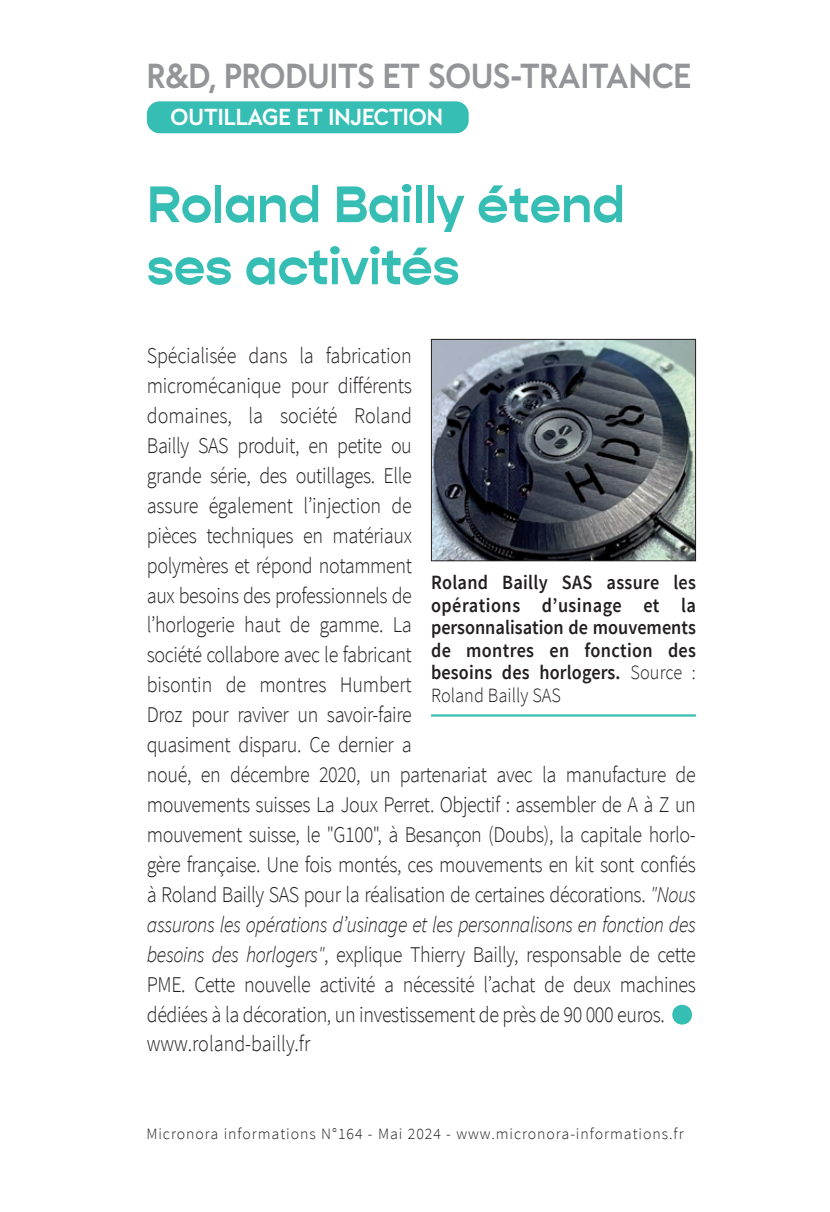
<style>
.page{position:relative;width:830px;height:1212px;background:#fff}
.page>*{position:absolute;margin:0;border:0;box-sizing:border-box;transform-origin:0 0}
.t1{font:300 90px "Source Sans Pro";color:#36beb5;scale:1.09 1}
.t2{font:700 51.75px/62.1px "Gopher";color:#36beb5}
.t3{font:700 33.75px "Diglu";color:#939598;scale:.95 1}
.t4{font:300 22.5px/29.9px "Source Sans Pro";letter-spacing:-.02em;color:#231f20;scale:.89 1}
.t5{font:700 22.5px "Diglu";color:#fff}
.t6{font:600 20.25px/22.5px "Source Sans Pro";letter-spacing:.01em;color:#231f20;text-align:justify;scale:.9 1}
.t7{font:300 15.75px "Source Sans Pro";letter-spacing:.06em;color:#231f20}
.s1{font-style:italic}
.s2{font-weight:300}
</style>
<div class="page">
<img style="left:433px;top:341px;width:260px;height:218px">
<div style="left:431px;top:339px;width:264px;height:222px;border:1px solid #231f20"></div>
<div style="left:147px;top:101px;width:321px;height:32px;background:#36beb5;border-radius:13px"></div>
<hr style="left:431px;top:714px;width:264px;height:3px;background:#36beb5">
<h3 class="t3" style="left:147px;top:53px;width:574px">R&amp;D, PRODUITS ET SOUS-TRAITANCE</h3>
<p class="t5" style="left:170px;top:102px;width:274px">OUTILLAGE ET INJECTION</p>
<h2 class="t2" style="left:147px;top:174px;width:479px">Roland Bailly étend ses activités</h2>
<p class="t4" style="left:147px;top:341px;width:618px">Spécialisée dans la fabrication<br>micromécanique pour différents<br>domaines, la société Roland<br>Bailly SAS produit, en petite ou<br>grande série, des outillages. Elle<br>assure également l’injection de<br>pièces techniques en matériaux<br>polymères et répond notamment<br>aux besoins des professionnels de<br>l’horlogerie haut de gamme. La<br>société collabore avec le fabricant<br>bisontin de montres Humbert<br>Droz pour raviver un savoir-faire<br>quasiment disparu. Ce dernier a<br>noué, en décembre 2020, un partenariat avec la manufacture de mouvements suisses La Joux Perret. Objectif : assembler de A à Z un mouvement suisse, le "G100", à Besançon (Doubs), la capitale horlo&shy;gère française. Une fois montés, ces mouvements en kit sont confiés à Roland Bailly SAS pour la réalisation de certaines décorations. <span class="s1">"Nous assurons les opérations d’usinage et les personnalisons en fonction des besoins des horlogers"</span>, explique Thierry Bailly, responsable de cette PME. Cette nouvelle activité a nécessité l’achat de deux machines dédiées à la décoration, un investissement de près de 90 000 euros. www.roland-bailly.fr</p>
<p class="t6" style="left:431px;top:572px;width:296px">Roland Bailly SAS assure les opérations d’usinage et la personnalisation de mouvements de montres en fonction des besoins des horlogers. <span class="s2">Source :<br>Roland Bailly SAS</span></p>
<h1 class="t1" style="left:668px;top:954px;width:27px">•</h1>
<p class="t7" style="left:146px;top:1124px;width:538px">Micronora informations N°164 - Mai 2024 - www.micronora-informations.fr</p>
</div>
